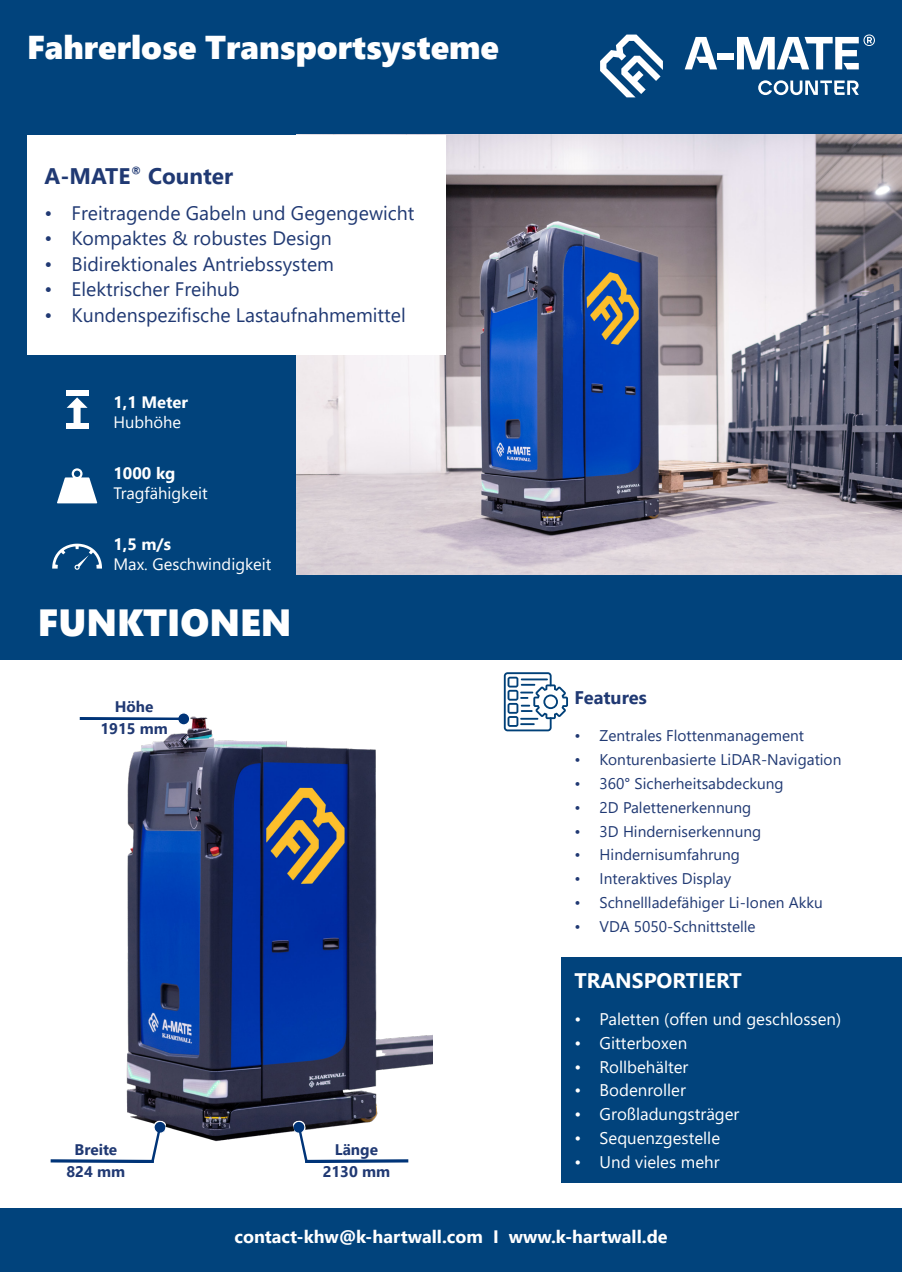
<style>
.page{position:relative;width:902px;height:1272px;background:#fff}
.page>*{position:absolute;margin:0;border:0;box-sizing:border-box;transform-origin:0 0}
.t1{font:37.8px "Segoe UI Black";color:#fff}
.t2{font:33px "Segoe UI Black";color:#fff}
.t3{font:700 22.5px "Segoe UI";color:#203973}
.t4{font:700 21px "Segoe UI";color:#fff}
.t5{font:19.5px "Segoe UI";color:#203973}
.t6{font:700 18.3px "Segoe UI";color:#203973}
.t7{font:700 18px "Segoe UI";color:#fff}
.t8{font:16.8px "Segoe UI";color:#fff}
.t9{font:16.5px "Segoe UI";color:#fff}
.t10{font:700 16.5px "Segoe UI";color:#fff}
.t11{font:15.45px "Segoe UI";color:#203973}
.t12{font:700 15.3px "Segoe UI";color:#203973}
</style>
<div class="page">
<img style="left:85px;top:716px;width:347px;height:447px">
<div style="left:0;top:0;width:901px;height:659px;background:#01437c"></div>
<img style="left:296px;top:135px;width:605px;height:439px">
<div style="left:27px;top:135px;width:418px;height:219px;background:#fff"></div>
<div style="left:0;top:1208px;width:901px;height:63px;background:#01437c"></div>
<svg style="left:79px;top:713px;width:111px;height:11px"></svg>
<svg style="left:50px;top:1120px;width:116px;height:42px"></svg>
<svg style="left:292px;top:1120px;width:118px;height:42px"></svg>
<div style="left:561px;top:957px;width:340px;height:225px;background:#01437c"></div>
<div style="left:66px;top:390px;width:22px;height:5px;background:#fff"></div>
<div style="left:66px;top:423px;width:22px;height:5px;background:#fff"></div>
<svg style="left:67px;top:397px;width:21px;height:26px"></svg>
<svg style="left:57px;top:468px;width:40px;height:35px"></svg>
<svg style="left:52px;top:543px;width:50px;height:27px"></svg>
<svg style="left:504px;top:672px;width:64px;height:59px"></svg>
<svg style="left:684px;top:37px;width:33px;height:32px"></svg>
<div style="left:717px;top:53px;width:17px;height:6px;background:#fff"></div>
<svg style="left:737px;top:34px;width:137px;height:35px"></svg>
<svg style="left:600px;top:35px;width:63px;height:62px"></svg>
<svg style="left:758px;top:80px;width:100px;height:15px"></svg>
<p class="t2" style="left:27px;top:23px;width:473px">Fahrerlose Transportsysteme</p>
<p class="t3" style="left:45px;top:155px;width:190px">A-MATE<sup>®</sup> Counter</p>
<p class="t5" style="left:45px;top:194px;width:371px">• Freitragende Gabeln und Gegengewicht</p>
<p class="t5" style="left:45px;top:220px;width:289px">• Kompaktes &amp; robustes Design</p>
<p class="t5" style="left:45px;top:245px;width:291px">• Bidirektionales Antriebssystem</p>
<p class="t5" style="left:45px;top:271px;width:196px">• Elektrischer Freihub</p>
<p class="t5" style="left:45px;top:296px;width:362px">• Kundenspezifische Lastaufnahmemittel</p>
<p class="t10" style="left:113px;top:387px;width:76px">1,1 Meter</p>
<p class="t9" style="left:113px;top:406px;width:69px">Hubhöhe</p>
<p class="t10" style="left:113px;top:457px;width:63px">1000 kg</p>
<p class="t9" style="left:113px;top:477px;width:96px">Tragfähigkeit</p>
<p class="t10" style="left:113px;top:528px;width:59px">1,5 m/s</p>
<p class="t9" style="left:113px;top:548px;width:159px">Max. Geschwindigkeit</p>
<p class="t1" style="left:38px;top:595px;width:255px">FUNKTIONEN</p>
<p class="t12" style="left:115px;top:692px;width:40px">Höhe</p>
<p class="t12" style="left:100px;top:714px;width:69px">1915 mm</p>
<p class="t12" style="left:74px;top:1134px;width:44px">Breite</p>
<p class="t12" style="left:66px;top:1157px;width:60px">824 mm</p>
<p class="t12" style="left:335px;top:1134px;width:45px">Länge</p>
<p class="t12" style="left:322px;top:1157px;width:69px">2130 mm</p>
<p class="t6" style="left:574px;top:680px;width:74px">Features</p>
<p class="t11" style="left:574px;top:721px;width:231px">• Zentrales Flottenmanagement</p>
<p class="t11" style="left:574px;top:745px;width:268px">• Konturenbasierte LiDAR-Navigation</p>
<p class="t11" style="left:574px;top:768px;width:211px">• 360° Sicherheitsabdeckung</p>
<p class="t11" style="left:574px;top:792px;width:178px">• 2D Palettenerkennung</p>
<p class="t11" style="left:574px;top:816px;width:188px">• 3D Hinderniserkennung</p>
<p class="t11" style="left:574px;top:840px;width:167px">• Hindernisumfahrung</p>
<p class="t11" style="left:574px;top:864px;width:158px">• Interaktives Display</p>
<p class="t11" style="left:574px;top:888px;width:250px">• Schnellladefähiger Li-Ionen Akku</p>
<p class="t11" style="left:574px;top:912px;width:183px">• VDA 5050-Schnittstelle</p>
<p class="t4" style="left:574px;top:960px;width:169px">TRANSPORTIERT</p>
<p class="t8" style="left:574px;top:1003px;width:268px">• Paletten (offen und geschlossen)</p>
<p class="t8" style="left:574px;top:1026px;width:114px">• Gitterboxen</p>
<p class="t8" style="left:574px;top:1050px;width:116px">• Rollbehälter</p>
<p class="t8" style="left:574px;top:1074px;width:113px">• Bodenroller</p>
<p class="t8" style="left:574px;top:1098px;width:167px">• Großladungsträger</p>
<p class="t8" style="left:574px;top:1122px;width:147px">• Sequenzgestelle</p>
<p class="t8" style="left:574px;top:1146px;width:147px">• Und vieles mehr</p>
<p class="t7" style="left:234px;top:1219px;width:434px">contact-khw@k-hartwall.com I www.k-hartwall.de</p>
</div>
